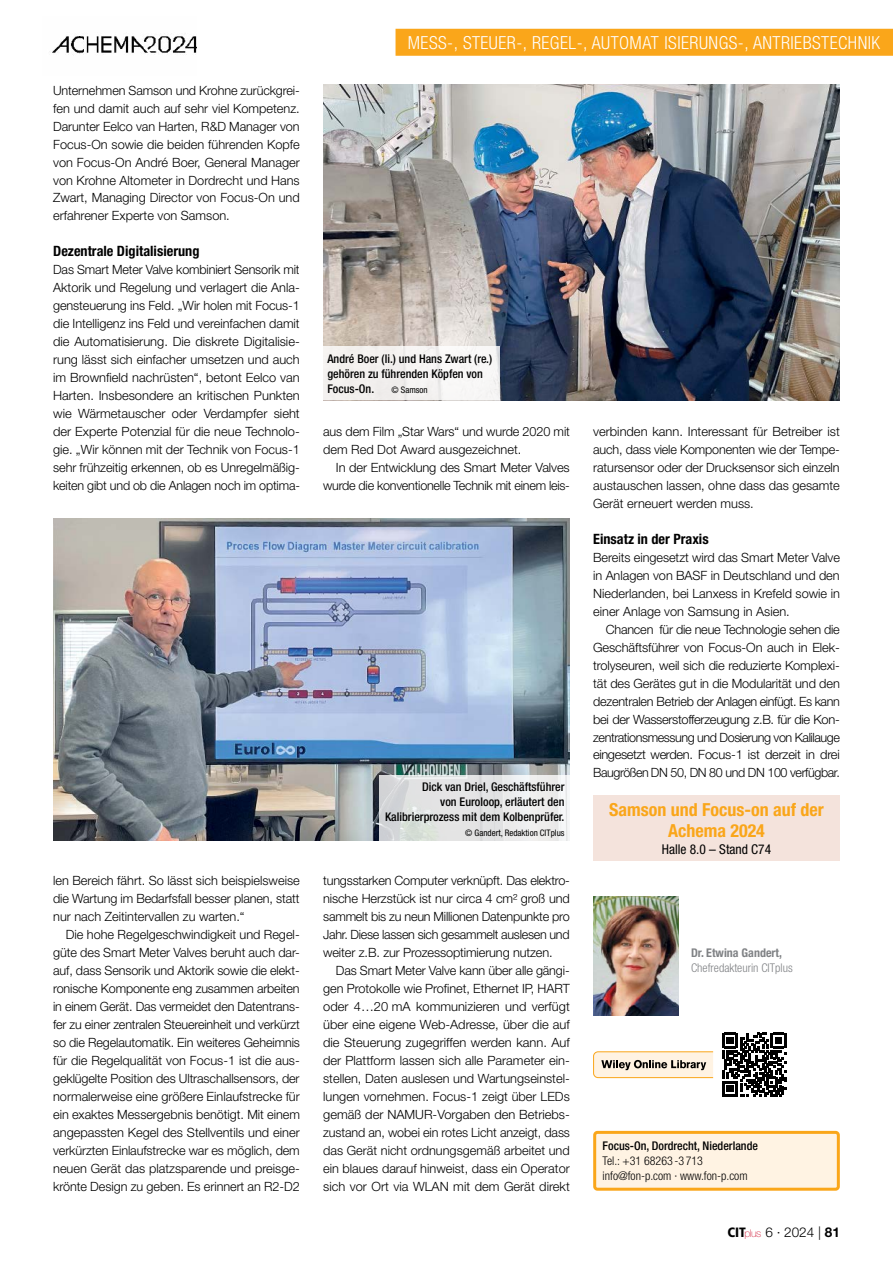
<style>
.page{position:relative;width:893px;height:1263px;background:#fff}
.page>*{position:absolute;margin:0;border:0;box-sizing:border-box;transform-origin:0 0}
.t1{font:300 condensed 18px "Helvetica Neue LT Std";letter-spacing:.025em;color:#fff}
.t2{font:700 condensed 18px/21px "Helvetica Neue LT Std";color:#faa61a;text-align:center}
.t3{font:700 condensed 14.25px "Helvetica Neue LT Std";color:#000}
.t4{font:condensed 13.5px "Helvetica Neue LT Std";color:#000}
.t5{font:300 13.5px "Helvetica Neue LT Std";color:#000}
.t6{font:300 12.75px/18px "Helvetica Neue LT Std";letter-spacing:-.01em;color:#000;text-align:justify}
.t7{font:500 condensed 12px/15px "Helvetica Neue LT Std";color:#000}
.t8{font:300 condensed 12px/15px "Helvetica Neue LT Std";color:#000}
.t9{font:300 condensed 12px "Helvetica Neue LT Std";color:#808285}
.t10{font:700 condensed 12px "Helvetica Neue LT Std";color:#808285}
.t11{font:condensed 9px "Helvetica Neue LT Std";color:#000}
.s1{font-family:"Frutiger LT Std";font-weight:900;font-stretch:condensed}
.s2{font-weight:100;font-size:10.65px;color:#d1223e}
.s3{font-weight:700}
</style>
<div class="page">
<div style="left:593px;top:795px;width:247px;height:66px;background:#f4e3dc"></div>
<div style="left:595px;top:1132px;width:243px;height:57px;background:#fff3e3;border-radius:3px"></div>
<div style="left:593px;top:1131px;width:247px;height:60px;border:3px solid #faa61a;border-radius:3px"></div>
<img style="left:593px;top:897px;width:85px;height:118px">
<img style="left:53px;top:519px;width:517px;height:322px">
<img style="left:323px;top:84px;width:517px;height:316px">
<div style="left:379px;top:775px;width:191px;height:66px;background:linear-gradient(to right,#d6d8d9,#f3f2f2)"></div>
<div style="left:323px;top:346px;width:176px;height:54px;background:#f5f2f1"></div>
<img style="left:49px;top:33px;width:148px;height:22px">
<div style="left:396px;top:29px;width:497px;height:27px;background:#faa61a"></div>
<svg style="left:593px;top:1051px;width:121px;height:27px;background:#dfd0b8"></svg>
<svg style="left:722px;top:1033px;width:64px;height:63px"></svg>
<p class="t6" style="left:53px;top:81px;width:248px">Unternehmen Samson und Krohne zurückgrei&shy;fen und damit auch auf sehr viel Kompetenz.<br>Darunter Eelco van Harten, R&amp;D Manager von Focus-On sowie die beiden führenden Kopfe von Focus-On André Boer, General Manager von Krohne Altometer in Dordrecht und Hans Zwart, Managing Director von Focus-On und erfahrener Experte von Samson.</p>
<p class="t3" style="left:53px;top:243px;width:148px">Dezentrale Digitalisierung</p>
<p class="t6" style="left:53px;top:261px;width:248px">Das Smart Meter Valve kombiniert Sensorik mit Aktorik und Regelung und verlagert die Anla&shy;gensteuerung ins Feld. „Wir holen mit Focus-1 die Intelligenz ins Feld und vereinfachen damit die Automatisierung. Die diskrete Digitalisie&shy;rung lässt sich einfacher umsetzen und auch im Brownfield nachrüsten“, betont Eelco van Harten. Insbesondere an kritischen Punkten wie Wärmetauscher oder Verdampfer sieht der Experte Potenzial für die neue Technolo&shy;gie. „Wir können mit der Technik von Focus-1 sehr frühzeitig erkennen, ob es Unregelmäßig&shy;keiten gibt und ob die Anlagen noch im optima-</p>
<p class="t6" style="left:53px;top:871px;width:248px">len Bereich fährt. So lässt sich beispielsweise die Wartung im Bedarfsfall besser planen, statt nur nach Zeitintervallen zu warten.“</p>
<p class="t6" style="left:53px;top:925px;width:248px;text-indent:13px">Die hohe Regelgeschwindigkeit und Regel&shy;güte des Smart Meter Valves beruht auch dar&shy;auf, dass Sensorik und Aktorik sowie die elekt&shy;ronische Komponente eng zusammen arbeiten in einem Gerät. Das vermeidet den Datentrans&shy;fer zu einer zentralen Steuereinheit und verkürzt so die Regelautomatik. Ein weiteres Geheimnis für die Regelqualität von Focus-1 ist die aus&shy;geklügelte Position des Ultraschallsensors, der normalerweise eine größere Einlaufstrecke für ein exaktes Messergebnis benötigt. Mit einem angepassten Kegel des Stellventils und einer verkürzten Einlaufstrecke war es möglich, dem neuen Gerät das platzsparende und preisge&shy;krönte Design zu geben. Es erinnert an R2-D2</p>
<h1 class="t1" style="left:408px;top:32px;width:474px">Mess-, Steuer-, Regel-, Automat isierungs-, Antriebstechnik</h1>
<p class="t7" style="left:327px;top:351px;width:166px">André Boer (li.) und Hans Zwart (re.) gehören zu führenden Köpfen von<br>Focus-On.</p>
<p class="t11" style="left:392px;top:385px;width:38px">© Samson</p>
<p class="t6" style="left:323px;top:422px;width:248px">aus dem Film „Star Wars“ und wurde 2020 mit dem Red Dot Award ausgezeichnet.</p>
<p class="t6" style="left:323px;top:458px;width:248px;text-align:right">In der Entwicklung des Smart Meter Valves wurde die konventionelle Technik mit einem leis-</p>
<p class="t7" style="left:385px;top:779px;width:181px;text-align:right">Dick van Driel, Geschäftsführer<br>von Euroloop, erläutert den<br>Kalibrierprozess mit dem Kolbenprüfer.</p>
<p class="t11" style="left:465px;top:828px;width:101px">© Gandert, Redaktion CITplus</p>
<p class="t6" style="left:323px;top:871px;width:248px">tungsstarken Computer verknüpft. Das elektro&shy;nische Herzstück ist nur circa 4 cm² groß und sammelt bis zu neun Millionen Datenpunkte pro Jahr. Diese lassen sich gesammelt auslesen und weiter z.B. zur Prozessoptimierung nutzen.</p>
<p class="t6" style="left:323px;top:961px;width:248px;text-indent:13px">Das Smart Meter Valve kann über alle gängi&shy;gen Protokolle wie Profinet, Ethernet IP, HART oder 4…20 mA kommunizieren und verfügt über eine eigene Web-Adresse, über die auf die Steuerung zugegriffen werden kann. Auf der Plattform lassen sich alle Parameter ein&shy;stellen, Daten auslesen und Wartungseinstel&shy;lungen vornehmen. Focus-1 zeigt über LEDs gemäß der NAMUR-Vorgaben den Betriebs&shy;zustand an, wobei ein rotes Licht anzeigt, dass das Gerät nicht ordnungsgemäß arbeitet und ein blaues darauf hinweist, dass ein Operator sich vor Ort via WLAN mit dem Gerät direkt</p>
<p class="t6" style="left:593px;top:422px;width:248px">verbinden kann. Interessant für Betreiber ist auch, dass viele Komponenten wie der Tempe&shy;ratursensor oder der Drucksensor sich einzeln austauschen lassen, ohne dass das gesamte Gerät erneuert werden muss.</p>
<p class="t3" style="left:593px;top:530px;width:117px">Einsatz in der Praxis</p>
<p class="t6" style="left:593px;top:548px;width:248px">Bereits eingesetzt wird das Smart Meter Valve in Anlagen von BASF in Deutschland und den Niederlanden, bei Lanxess in Krefeld sowie in einer Anlage von Samsung in Asien.</p>
<p class="t6" style="left:593px;top:620px;width:248px;text-align:left;text-indent:13px">Chancen für die neue Technologie sehen die Geschäftsführer von Focus-On auch in Elek&shy;trolyseuren, weil sich die reduzierte Komplexi&shy;tät des Gerätes gut in die Modularität und den dezentralen Betrieb der Anlagen einfügt. Es kann bei der Wasserstofferzeugung z.B. für die Kon&shy;zentrationsmessung und Dosierung von Kalilauge eingesetzt werden. Focus-1 ist derzeit in drei Baugrößen DN 50, DN 80 und DN 100 verfügbar.</p>
<h1 class="t2" style="left:609px;top:799px;width:216px">Samson und Focus-on auf der<br>Achema 2024</h1>
<p class="t4" style="left:662px;top:841px;width:111px">Halle 8.0 – Stand C74</p>
<p class="t10" style="left:691px;top:945px;width:93px">Dr. Etwina Gandert,</p>
<p class="t9" style="left:691px;top:961px;width:103px">Chefredakteurin CITplus</p>
<p class="t7" style="left:603px;top:1138px;width:157px">Focus-On, Dordrecht, Niederlande</p>
<p class="t8" style="left:603px;top:1153px;width:147px">Tel.: +31 68263 -3 713 info@fon-p.com · www.fon-p.com</p>
<p class="t5" style="left:727px;top:1224px;width:114px"><span class="s1">CIT</span><span class="s2">plus</span> 6 · 2024 | <span class="s3">81</span></p>
</div>
